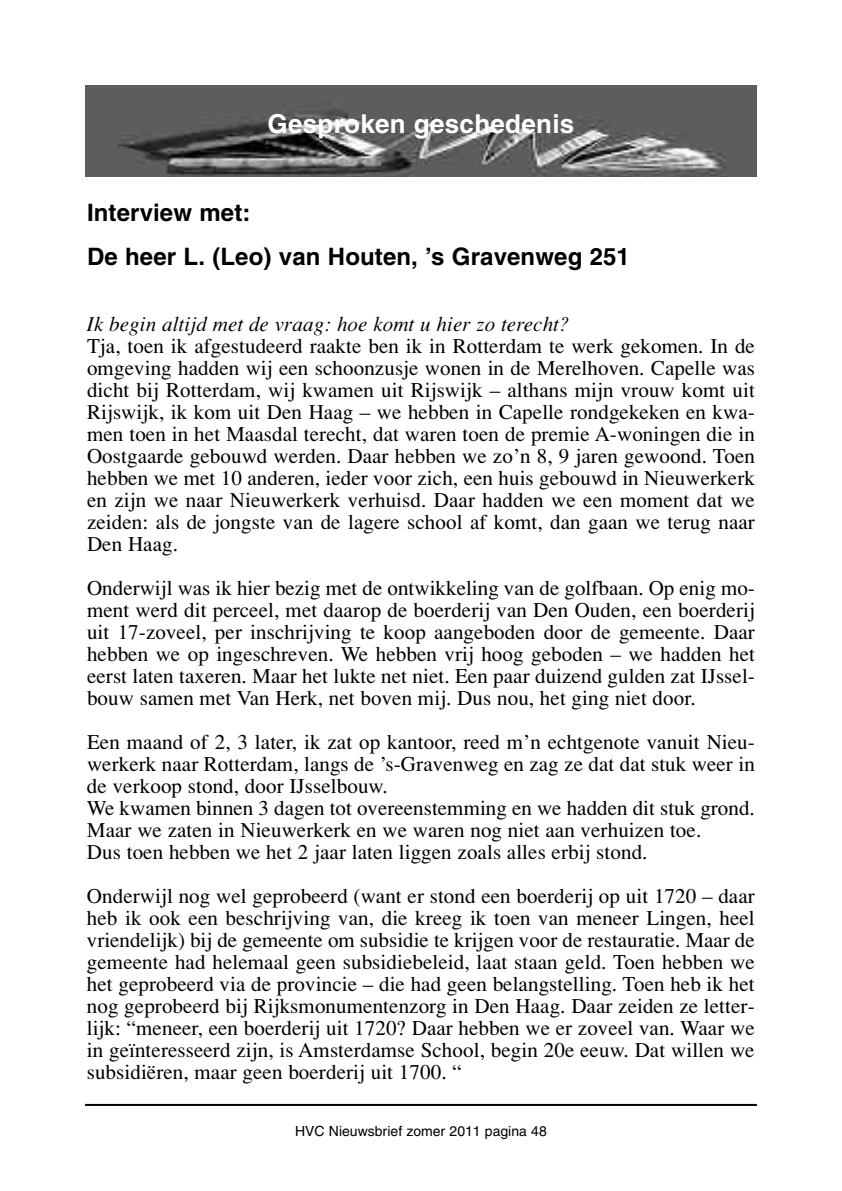
<style>
.page{position:relative;width:842px;height:1191px;background:#fff}
.page>*{position:absolute;margin:0;border:0;box-sizing:border-box;transform-origin:0 0}
.t1{font:700 26px "Helvetica";letter-spacing:.01em;color:#fff}
.t2{font:700 24px/44px "Helvetica";letter-spacing:.005em;color:#000}
.t3{font:21px/22px "Times";letter-spacing:.005em;color:#000;text-align:justify}
.t4{font:italic 21px "Times";letter-spacing:.005em;color:#000}
.t5{font:14px "Helvetica";color:#000}
</style>
<div class="page">
<hr style="left:85px;top:1104px;width:672px;height:2px;background:#000">
<img style="left:85px;top:85px;width:672px;height:92px">
<p class="t1" style="left:268px;top:114px;width:308px">Gesproken geschedenis</p>
<p class="t2" style="left:87px;top:193px;width:544px">Interview met:<br>De heer L. (Leo) van Houten, ’s Gravenweg 251</p>
<p class="t4" style="left:87px;top:311px;width:484px">Ik begin altijd met de vraag: hoe komt u hier zo terecht?</p>
<p class="t3" style="left:87px;top:335px;width:669px">Tja, toen ik afgestudeerd raakte ben ik in Rotterdam te werk gekomen. In de omgeving hadden wij een schoonzusje wonen in de Merelhoven. Capelle was dicht bij Rotterdam, wij kwamen uit Rijswijk – althans mijn vrouw komt uit Rijswijk, ik kom uit Den Haag – we hebben in Capelle rondgekeken en kwa&shy;men toen in het Maasdal terecht, dat waren toen de premie A-woningen die in Oostgaarde gebouwd werden. Daar hebben we zo’n 8, 9 jaren gewoond. Toen hebben we met 10 anderen, ieder voor zich, een huis gebouwd in Nieuwerkerk en zijn we naar Nieuwerkerk verhuisd. Daar hadden we een moment dat we zeiden: als de jongste van de lagere school af komt, dan gaan we terug naar Den Haag.</p>
<p class="t3" style="left:87px;top:577px;width:669px">Onderwijl was ik hier bezig met de ontwikkeling van de golfbaan. Op enig mo&shy;ment werd dit perceel, met daarop de boerderij van Den Ouden, een boerderij uit 17-zoveel, per inschrijving te koop aangeboden door de gemeente. Daar hebben we op ingeschreven. We hebben vrij hoog geboden – we hadden het eerst laten taxeren. Maar het lukte net niet. Een paar duizend gulden zat IJssel&shy;bouw samen met Van Herk, net boven mij. Dus nou, het ging niet door.</p>
<p class="t3" style="left:87px;top:731px;width:669px;text-align:left">Een maand of 2, 3 later, ik zat op kantoor, reed m’n echtgenote vanuit Nieu&shy;werkerk naar Rotterdam, langs de ’s-Gravenweg en zag ze dat dat stuk weer in de verkoop stond, door IJsselbouw.<br>We kwamen binnen 3 dagen tot overeenstemming en we hadden dit stuk grond.<br>Maar we zaten in Nieuwerkerk en we waren nog niet aan verhuizen toe.<br>Dus toen hebben we het 2 jaar laten liggen zoals alles erbij stond.</p>
<p class="t3" style="left:87px;top:885px;width:669px">Onderwijl nog wel geprobeerd (want er stond een boerderij op uit 1720 – daar heb ik ook een beschrijving van, die kreeg ik toen van meneer Lingen, heel vriendelijk) bij de gemeente om subsidie te krijgen voor de restauratie. Maar de gemeente had helemaal geen subsidiebeleid, laat staan geld. Toen hebben we het geprobeerd via de provincie – die had geen belangstelling. Toen heb ik het nog geprobeerd bij Rijksmonumentenzorg in Den Haag. Daar zeiden ze letter&shy;lijk: “meneer, een boerderij uit 1720? Daar hebben we er zoveel van. Waar we in geïnteresseerd zijn, is Amsterdamse School, begin 20e eeuw. Dat willen we subsidiëren, maar geen boerderij uit 1700. “</p>
<p class="t5" style="left:295px;top:1125px;width:253px">HVC Nieuwsbrief zomer 2011 pagina 48</p>
</div>
